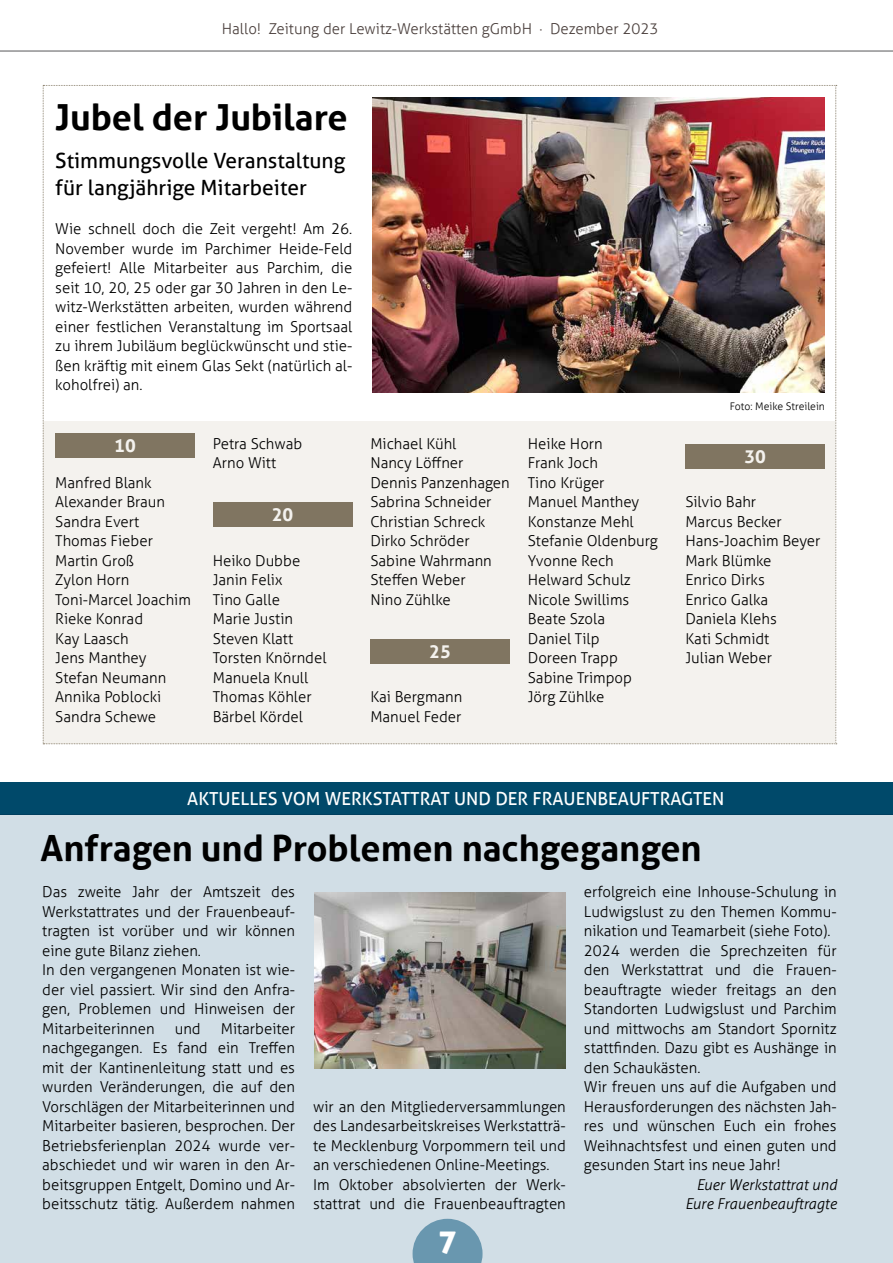
<style>
.page{position:relative;width:893px;height:1263px;background:#fff}
.page>*{position:absolute;margin:0;border:0;box-sizing:border-box;transform-origin:0 0}
.t1{font:700 36px "Aller";color:#000}
.t2{font:31.2px "Aller Display";color:#fff}
.t3{font:21px/27px "Aller";color:#000}
.t4{font:18px "Aller";color:#fff}
.t5{font:700 18px "Aller";color:#fff}
.t6{font:300 15px/19.5px "Aller";color:#000}
.t7{font:300 15px "Aller";color:#4b403d}
.t8{font:italic 300 15px/19.5px "Aller";color:#000;text-align:right}
.t9{font:300 10.5px "Aller";color:#000}
</style>
<div class="page">
<svg style="left:43px;top:85px;width:794px;height:659px"></svg>
<div style="left:0;top:815px;width:893px;height:448px;background:#d1dee6"></div>
<img style="left:372px;top:98px;width:453px;height:294px">
<div style="left:1px;top:782px;width:892px;height:33px;background:#00496a"></div>
<img style="left:314px;top:892px;width:251px;height:176px">
<div style="left:55px;top:433px;width:140px;height:25px;background:#807561"></div>
<div style="left:213px;top:502px;width:139px;height:24px;background:#807561"></div>
<div style="left:370px;top:639px;width:140px;height:24px;background:#807561"></div>
<div style="left:685px;top:444px;width:140px;height:24px;background:#807561"></div>
<hr style="left:0;top:51px;width:893px;height:1px;background:#58585a">
<svg style="left:413px;top:1219px;width:70px;height:44px"></svg>
<p class="t7" style="left:222px;top:20px;width:438px">Hallo! Zeitung der Lewitz-Werkstätten gGmbH · Dezember 2023</p>
<h1 class="t1" style="left:55px;top:95px;width:294px">Jubel der Jubilare</h1>
<h3 class="t3" style="left:55px;top:147px;width:292px">Stimmungsvolle Veranstaltung für langjährige Mitarbeiter</h3>
<p class="t6" style="left:55px;top:219px;width:299px;text-align:justify">Wie schnell doch die Zeit vergeht! Am 26.<br>November wurde im Parchimer Heide-Feld gefeiert! Alle Mitarbeiter aus Parchim, die seit 10, 20, 25 oder gar 30 Jahren in den Le&shy;witz-Werkstätten arbeiten, wurden während einer festlichen Veranstaltung im Sportsaal zu ihrem Jubiläum beglückwünscht und stie&shy;ßen kräftig mit einem Glas Sekt (natürlich al&shy;koholfrei) an.</p>
<p class="t5" style="left:114px;top:435px;width:23px">10</p>
<p class="t6" style="left:55px;top:472px;width:137px">Manfred Blank<br>Alexander Braun<br>Sandra Evert<br>Thomas Fieber<br>Martin Groß<br>Zylon Horn<br>Toni-Marcel Joachim<br>Rieke Konrad<br>Kay Laasch<br>Jens Manthey<br>Stefan Neumann<br>Annika Poblocki<br>Sandra Schewe</p>
<p class="t6" style="left:213px;top:433px;width:91px">Petra Schwab<br>Arno Witt</p>
<p class="t5" style="left:272px;top:504px;width:23px">20</p>
<p class="t6" style="left:213px;top:550px;width:115px">Heiko Dubbe<br>Janin Felix<br>Tino Galle<br>Marie Justin<br>Steven Klatt<br>Torsten Knörndel<br>Manuela Knull<br>Thomas Köhler<br>Bärbel Kördel</p>
<p class="t6" style="left:370px;top:433px;width:141px">Michael Kühl<br>Nancy Löffner<br>Dennis Panzenhagen<br>Sabrina Schneider<br>Christian Schreck<br>Dirko Schröder<br>Sabine Wahrmann<br>Steffen Weber<br>Nino Zühlke</p>
<p class="t5" style="left:429px;top:640px;width:23px">25</p>
<p class="t6" style="left:370px;top:687px;width:94px">Kai Bergmann<br>Manuel Feder</p>
<p class="t6" style="left:528px;top:433px;width:132px">Heike Horn<br>Frank Joch<br>Tino Krüger<br>Manuel Manthey<br>Konstanze Mehl<br>Stefanie Oldenburg<br>Yvonne Rech<br>Helward Schulz<br>Nicole Swillims<br>Beate Szola<br>Daniel Tilp<br>Doreen Trapp<br>Sabine Trimpop<br>Jörg Zühlke</p>
<p class="t9" style="left:730px;top:399px;width:97px">Foto: Meike Streilein</p>
<p class="t5" style="left:744px;top:445px;width:23px">30</p>
<p class="t6" style="left:685px;top:492px;width:136px">Silvio Bahr<br>Marcus Becker<br>Hans-Joachim Beyer<br>Mark Blümke<br>Enrico Dirks<br>Enrico Galka<br>Daniela Klehs<br>Kati Schmidt<br>Julian Weber</p>
<p class="t4" style="left:187px;top:788px;width:539px">AKTUELLES VOM WERKSTATTRAT UND DER FRAUENBEAUFTRAGTEN</p>
<h1 class="t1" style="left:40px;top:826px;width:663px">Anfragen und Problemen nachgegangen</h1>
<p class="t6" style="left:42px;top:882px;width:254px">Das zweite Jahr der Amtszeit des<br>Werkstattrates und der Frauenbeauf&shy;tragten ist vorüber und wir können eine gute Bilanz ziehen.<br>In den vergangenen Monaten ist wie&shy;der viel passiert. Wir sind den Anfra&shy;gen, Problemen und Hinweisen der<br>Mitarbeiterinnen</p>
<p class="t6" style="left:42px;top:1018px;width:254px;text-align:justify;text-indent:179px">Mitarbeiter nachgegangen. Es fand ein Treffen mit der Kantinenleitung statt und es wurden Veränderungen, die auf den Vorschlägen der Mitarbeiterinnen und Mitarbeiter basieren, besprochen. Der Betriebsferienplan 2024 wurde ver&shy;abschiedet und wir waren in den Ar&shy;beitsgruppen Entgelt, Domino und Ar&shy;beitsschutz tätig. Außerdem nahmen</p>
<p class="t6" style="left:175px;top:1018px;width:27px">und</p>
<p class="t6" style="left:313px;top:1096px;width:254px">wir an den Mitgliederversammlungen des Landesarbeitskreises Werkstatträ&shy;te Mecklenburg Vorpommern teil und an verschiedenen Online-Meetings.<br>Im Oktober absolvierten der Werk&shy;stattrat und die Frauenbeauftragten</p>
<h2 class="t2" style="left:439px;top:1220px;width:19px">7</h2>
<p class="t6" style="left:584px;top:882px;width:254px">erfolgreich eine Inhouse-Schulung in Ludwigslust zu den Themen Kommu&shy;nikation und Teamarbeit (siehe Foto).<br>2024 werden die Sprechzeiten für den Werkstattrat und die Frauen&shy;beauftragte wieder freitags an den Standorten Ludwigslust und Parchim und mittwochs am Standort Spornitz stattfinden. Dazu gibt es Aushänge in den Schaukästen.<br>Wir freuen uns auf die Aufgaben und Herausforderungen des nächsten Jah&shy;res und wünschen Euch ein frohes Weihnachtsfest und einen guten und gesunden Start ins neue Jahr!</p>
<p class="t8" style="left:685px;top:1174px;width:153px">Euer Werkstattrat und<br>Eure Frauenbeauftragte</p>
</div>
